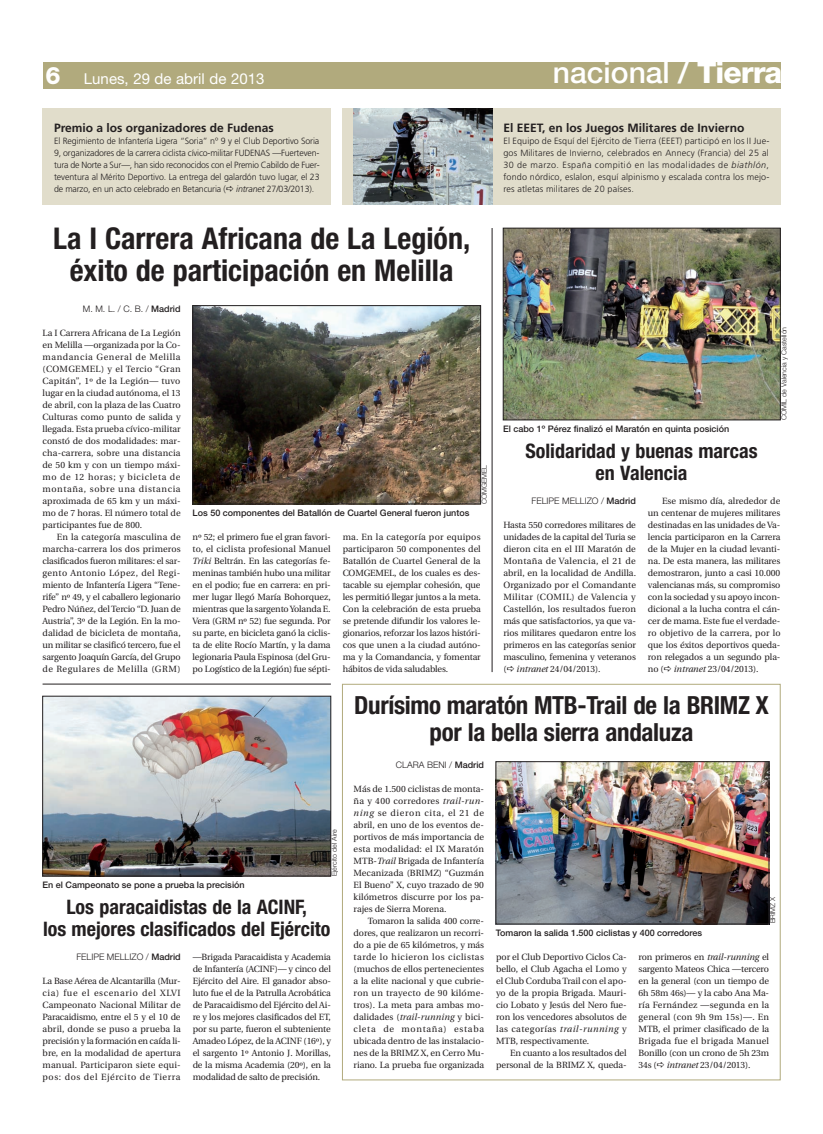
<style>
.page{position:relative;width:823px;height:1134px;background:#fff}
.page>*{position:absolute;margin:0;border:0;box-sizing:border-box;transform-origin:0 0}
.t1{font:700 condensed 30px/32px "Helvetica Neue";color:#231f20;text-align:center}
.t2{font:500 30px "Helvetica Neue";color:#fff}
.t3{font:700 condensed 25px/27px "Helvetica Neue";letter-spacing:-.015em;color:#231f20;text-align:center}
.t4{font:700 condensed 20px/22px "Helvetica Neue";color:#231f20;text-align:center}
.t5{font:15px "Helvetica Neue";color:#fff}
.t6{font:700 12px "Frutiger";color:#231f20}
.t7{font:9px/12px "Utopia";letter-spacing:-.01em;color:#231f20;text-align:justify}
.t8{font:300 9px/12px "Frutiger";letter-spacing:-.005em;color:#231f20;text-align:justify}
.t9{font:500 9px "Helvetica Neue";color:#231f20}
.t10{font:300 9px "Helvetica Neue";color:#231f20}
.t11{font:300 7px "Helvetica Neue";color:#231f20}
.s1{font-weight:800;font-size:24px}
.s2{font-weight:800}
.s3{font-style:italic}
.s4{font-weight:500}
</style>
<div class="page">
<div style="left:43px;top:62px;width:737px;height:27px;background:#b1aa7d"></div>
<div style="left:43px;top:108px;width:288px;height:96px;background:#e1ddcb"></div>
<div style="left:342px;top:108px;width:438px;height:96px;background:#e1ddcb"></div>
<img style="left:353px;top:108px;width:139px;height:96px">
<img style="left:505px;top:230px;width:273px;height:188px">
<div style="left:503px;top:228px;width:277px;height:192px;border:1px solid #231f20"></div>
<img style="left:497px;top:763px;width:269px;height:159px">
<div style="left:495px;top:761px;width:273px;height:163px;border:1px solid #231f20"></div>
<img style="left:45px;top:698px;width:284px;height:176px">
<div style="left:43px;top:696px;width:288px;height:180px;border:1px solid #231f20"></div>
<img style="left:194px;top:307px;width:284px;height:195px">
<div style="left:192px;top:305px;width:288px;height:199px;border:1px solid #231f20"></div>
<hr style="left:491px;top:228px;width:1px;height:444px;background:#231f20">
<hr style="left:43px;top:684px;width:288px;height:1px;background:#231f20">
<h3 class="t5" style="left:45px;top:73px;width:220px"><span class="s1">6</span> Lunes, 29 de abril de 2013</h3>
<h1 class="t2" style="left:552px;top:62px;width:231px">nacional / <span class="s2">Tierra</span></h1>
<h3 class="t6" style="left:503px;top:123px;width:242px">El EEET, en los Juegos Militares de Invierno</h3>
<p class="t8" style="left:503px;top:136px;width:267px">El Equipo de Esquí del Ejército de Tierra (EEET) participó en los II Jue&shy;gos Militares de Invierno, celebrados en Annecy (Francia) del 25 al 30 de marzo. España compitió en las modalidades de <span class="s3">biathlón</span>, fondo nórdico, eslalon, esquí alpinismo y escalada contra los mejo&shy;res atletas militares de 20 países.</p>
<h3 class="t6" style="left:54px;top:123px;width:221px">Premio a los organizadores de Fudenas</h3>
<p class="t8" style="left:54px;top:136px;width:267px">El Regimiento de Infantería Ligera “Soria” nº 9 y el Club Deportivo Soria 9, organizadores de la carrera ciclista cívico-militar FUDENAS —Fuerteven&shy;tura de Norte a Sur—, han sido reconocidos con el Premio Cabildo de Fuer&shy;teventura al Mérito Deportivo. La entrega del galardón tuvo lugar, el 23 de marzo, en un acto celebrado en Betancuria ( <span class="s3">intranet</span> 27/03/2013).</p>
<h1 class="t1" style="left:53px;top:225px;width:418px">La I Carrera Africana de La Legión, éxito de participación en Melilla</h1>
<p class="t10" style="left:83px;top:303px;width:99px">M. M. L. / C. B. / <span class="s4">Madrid</span></p>
<p class="t7" style="left:43px;top:328px;width:139px">La I Carrera Africana de La Legión en Melilla —organizada por la Co&shy;mandancia General de Melilla (COMGEMEL) y el Tercio “Gran Capitán”, 1º de la Legión— tuvo lugar en la ciudad autónoma, el 13 de abril, con la plaza de las Cuatro Culturas como punto de salida y llegada. Esta prueba cívico-militar constó de dos modalidades: mar&shy;cha-carrera, sobre una distancia de 50 km y con un tiempo máxi&shy;mo de 12 horas; y bicicleta de montaña, sobre una distancia aproximada de 65 km y un máxi&shy;mo de 7 horas. El número total de participantes fue de 800.</p>
<p class="t7" style="left:43px;top:532px;width:140px;text-indent:14px">En la categoría masculina de marcha-carrera los dos primeros clasificados fueron militares: el sar&shy;gento Antonio López, del Regi&shy;miento de Infantería Ligera “Tene&shy;rife” nº 49, y el caballero legionario Pedro Núñez, del Tercio “D. Juan de Austria”, 3º de la Legión. En la mo&shy;dalidad de bicicleta de montaña, un militar se clasificó tercero, fue el sargento Joaquín García, del Grupo de Regulares de Melilla (GRM)</p>
<p class="t7" style="left:192px;top:532px;width:139px">nº 52; el primero fue el gran favori&shy;to, el ciclista profesional Manuel <span class="s3">Triki</span> Beltrán. En las categorías fe&shy;meninas también hubo una militar en el podio; fue en carrera: en pri&shy;mer lugar llegó María Bohorquez, mientras que la sargento Yolanda E.<br>Vera (GRM nº 52) fue segunda. Por su parte, en bicicleta ganó la ciclis&shy;ta de elite Rocío Martín, y la dama legionaria Paula Espinosa (del Gru&shy;po Logístico de la Legión) fue sépti-</p>
<p class="t7" style="left:342px;top:532px;width:140px">ma. En la categoría por equipos participaron 50 componentes del Batallón de Cuartel General de la COMGEMEL, de los cuales es des&shy;tacable su ejemplar cohesión, que les permitió llegar juntos a la meta.<br>Con la celebración de esta prueba se pretende difundir los valores le&shy;gionarios, reforzar los lazos históri&shy;cos que unen a la ciudad autóno&shy;ma y la Comandancia, y fomentar hábitos de vida saludables.</p>
<p class="t11" style="left:479px;top:504px;width:41px;rotate:-90deg">COMGEMEL</p>
<p class="t9" style="left:192px;top:510px;width:278px">Los 50 componentes del Batallón de Cuartel General fueron juntos</p>
<p class="t9" style="left:503px;top:426px;width:227px">El cabo 1º Pérez finalizó el Maratón en quinta posición</p>
<h3 class="t4" style="left:525px;top:442px;width:233px">Solidaridad y buenas marcas en Valencia</h3>
<p class="t11" style="left:779px;top:420px;width:95px;rotate:-90deg">COMIL de Valencia y Castellón</p>
<p class="t10" style="left:531px;top:495px;width:106px">FELIPE MELLIZO / <span class="s4">Madrid</span></p>
<p class="t7" style="left:503px;top:520px;width:134px">Hasta 550 corredores militares de unidades de la capital del Turia se dieron cita en el III Maratón de Montaña de Valencia, el 21 de abril, en la localidad de Andilla.<br>Organizado por el Comandante Militar (COMIL) de Valencia y Castellón, los resultados fueron más que satisfactorios, ya que va&shy;rios militares quedaron entre los primeros en las categorías senior masculino, femenina y veteranos ( <span class="s3">intranet</span> 24/04/2013).</p>
<p class="t7" style="left:647px;top:496px;width:134px;text-indent:14px">Ese mismo día, alrededor de un centenar de mujeres militares destinadas en las unidades de Va&shy;lencia participaron en la Carrera de la Mujer en la ciudad levanti&shy;na. De esta manera, las militares demostraron, junto a casi 10.000 valencianas más, su compromiso con la sociedad y su apoyo incon&shy;dicional a la lucha contra el cán&shy;cer de mama. Este fue el verdade&shy;ro objetivo de la carrera, por lo que los éxitos deportivos queda&shy;ron relegados a un segundo pla&shy;no ( <span class="s3">intranet</span> 23/04/2013).</p>
<p class="t9" style="left:43px;top:882px;width:203px">En el Campeonato se pone a prueba la precisión</p>
<p class="t11" style="left:330px;top:876px;width:48px;rotate:-90deg">Ejército del Aire</p>
<h3 class="t4" style="left:43px;top:898px;width:289px">Los paracaidistas de la ACINF,<br>los mejores clasificados del Ejército</h3>
<p class="t10" style="left:76px;top:951px;width:106px">FELIPE MELLIZO / <span class="s4">Madrid</span></p>
<p class="t7" style="left:43px;top:976px;width:140px">La Base Aérea de Alcantarilla (Mur&shy;cia) fue el escenario del XLVI Campeonato Nacional Militar de Paracaidismo, entre el 5 y el 10 de abril, donde se puso a prueba la precisión y la formación en caída li&shy;bre, en la modalidad de apertura manual. Participaron siete equi&shy;pos: dos del Ejército de Tierra</p>
<p class="t7" style="left:193px;top:952px;width:140px">—Brigada Paracaidista y Academia de Infantería (ACINF)— y cinco del Ejército del Aire. El ganador abso&shy;luto fue el de la Patrulla Acrobática de Paracaidismo del Ejército del Ai&shy;re y los mejores clasificados del ET, por su parte, fueron el subteniente Amadeo López, de la ACINF (16º), y el sargento 1º Antonio J. Morillas, de la misma Academia (20º), en la modalidad de salto de precisión.</p>
<h2 class="t3" style="left:354px;top:694px;width:416px">Durísimo maratón MTB-Trail de la BRIMZ X por la bella sierra andaluza</h2>
<p class="t10" style="left:396px;top:759px;width:90px">CLARA BENI / <span class="s4">Madrid</span></p>
<p class="t7" style="left:353px;top:784px;width:132px">Más de 1.500 ciclistas de monta&shy;ña y 400 corredores <span class="s3">trail-run&shy;ning</span> se dieron cita, el 21 de abril, en uno de los eventos de&shy;portivos de más importancia de esta modalidad: el IX Maratón MTB-<span class="s3">Trail</span> Brigada de Infantería Mecanizada (BRIMZ) “Guzmán El Bueno” X, cuyo trazado de 90 kilómetros discurre por los pa&shy;rajes de Sierra Morena.</p>
<p class="t7" style="left:353px;top:916px;width:132px;text-indent:14px">Tomaron la salida 400 corre&shy;dores, que realizaron un recorri&shy;do a pie de 65 kilómetros, y más tarde lo hicieron los ciclistas (muchos de ellos pertenecientes a la elite nacional y que cubrie&shy;ron un trayecto de 90 kilóme&shy;tros). La meta para ambas mo&shy;dalidades (<span class="s3">trail-running</span> y bici&shy;cleta de montaña) estaba ubicada dentro de las instalacio&shy;nes de la BRIMZ X, en Cerro Mu&shy;riano. La prueba fue organizada</p>
<p class="t11" style="left:767px;top:923px;width:28px;rotate:-90deg">BRIMZ X</p>
<p class="t9" style="left:495px;top:930px;width:208px">Tomaron la salida 1.500 ciclistas y 400 corredores</p>
<p class="t7" style="left:638px;top:952px;width:132px">ron primeros en <span class="s3">trail-running</span> el sargento Mateos Chica —tercero en la general (con un tiempo de 6h 58m 46s)— y la cabo Ana Ma&shy;ría Fernández —segunda en la general (con 9h 9m 15s)—. En MTB, el primer clasificado de la Brigada fue el brigada Manuel Bonillo (con un crono de 5h 23m 34s ( <span class="s3">intranet</span> 23/04/2013).</p>
<p class="t7" style="left:496px;top:952px;width:132px">por el Club Deportivo Ciclos Ca&shy;bello, el Club Agacha el Lomo y el Club Corduba Trail con el apo&shy;yo de la propia Brigada. Mauri&shy;cio Lobato y Jesús del Nero fue&shy;ron los vencedores absolutos de las categorías <span class="s3">trail-running</span> y MTB, respectivamente.</p>
<p class="t7" style="left:496px;top:1048px;width:132px;text-align:right">En cuanto a los resultados del personal de la BRIMZ X, queda-</p>
</div>
